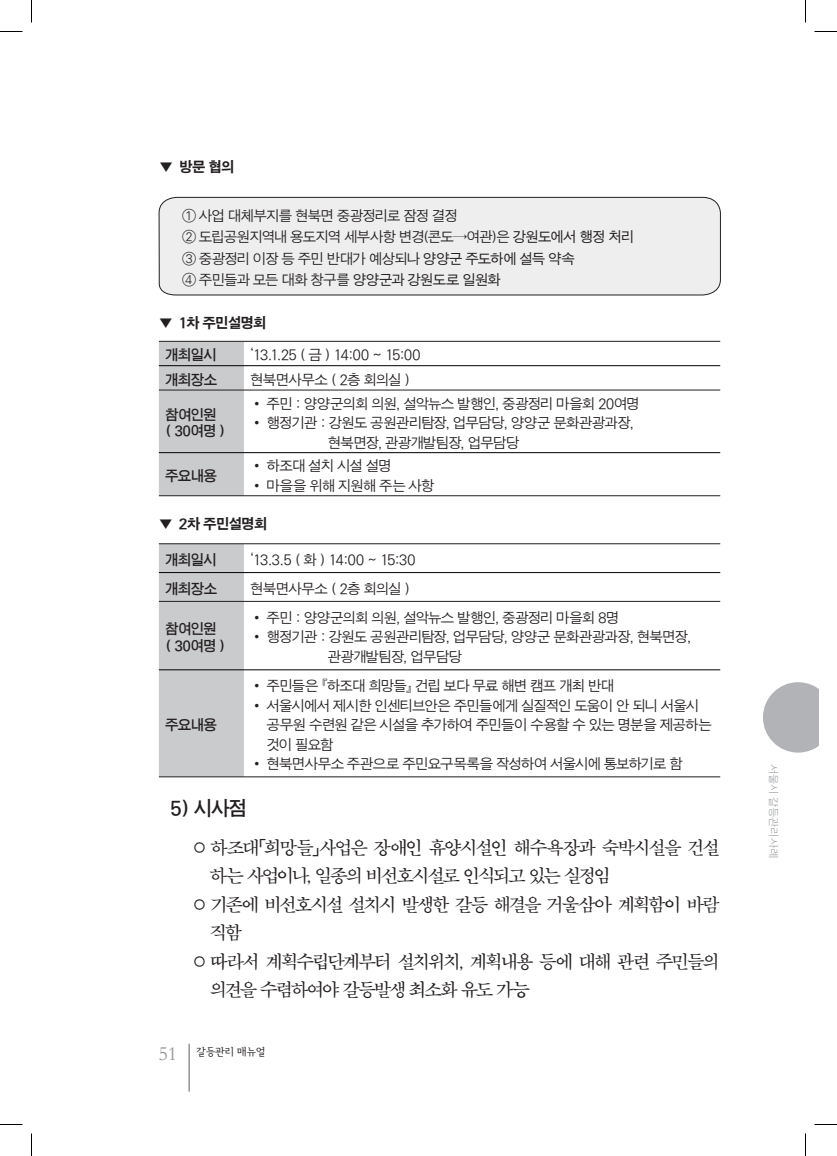
<style>
.page{position:relative;width:837px;height:1156px;background:#fff}
.page>*{position:absolute;margin:0;border:0;box-sizing:border-box;transform-origin:0 0}
.t1{font:19.8px "SM3 S Pgo T";color:#231f20}
.t2{font:18px "SM3 S Pmu T";letter-spacing:-.125em;color:#231f20}
.t3{font:14.4px/19.5px "SM3 J Gothic 02";letter-spacing:-.105em;color:#231f20}
.t4{font:14.4px/16.5px "SM3 S Pgo T";letter-spacing:-.09em;color:#231f20}
.t5{font:14.4px "SM3 J Gothic 02";letter-spacing:-.14em;color:#231f20}
.t6{font:14.4px "SM3 K Gothic";letter-spacing:-.095em;color:#231f20}
.t7{font:10.5px "Seoul Hangang M";color:#231f20}
.t8{font:10.5px "SM3 J Gothic 01";letter-spacing:-.04em;color:#939598}
.s1{font-family:"SM3 J Gothic 03"}
.s2{font-family:"SM3 S Pmu T"}
.s3{font-family:"SM3 J Gothic 01"}
.s4{font-family:"Garamond";font-size:20.25px;color:#939598}
</style>
<div class="page">
<hr style="left:188px;top:1043px;width:2px;height:48px;background:#939598">
<svg style="left:763px;top:682px;width:55px;height:70px;background:#bdbec2"></svg>
<div style="left:159px;top:342px;width:85px;height:153px;background:#cacbcd"></div>
<hr style="left:159px;top:341px;width:85px;height:1px;background:#231f20">
<hr style="left:244px;top:341px;width:476px;height:1px;background:#231f20">
<hr style="left:159px;top:390px;width:85px;height:1px;background:#231f20">
<hr style="left:244px;top:390px;width:476px;height:1px;background:#231f20">
<hr style="left:159px;top:495px;width:85px;height:1px;background:#231f20">
<hr style="left:244px;top:495px;width:476px;height:1px;background:#231f20">
<hr style="left:159px;top:365px;width:85px;height:1px;background:#000">
<hr style="left:244px;top:365px;width:476px;height:1px;background:#000">
<hr style="left:159px;top:452px;width:85px;height:1px;background:#000">
<hr style="left:244px;top:452px;width:476px;height:1px;background:#000">
<div style="left:159px;top:544px;width:85px;height:232px;background:#cacbcd"></div>
<hr style="left:159px;top:543px;width:85px;height:1px;background:#231f20">
<hr style="left:244px;top:543px;width:476px;height:1px;background:#231f20">
<hr style="left:159px;top:601px;width:85px;height:1px;background:#231f20">
<hr style="left:244px;top:601px;width:476px;height:1px;background:#231f20">
<hr style="left:159px;top:776px;width:85px;height:1px;background:#231f20">
<hr style="left:244px;top:776px;width:476px;height:1px;background:#231f20">
<hr style="left:159px;top:572px;width:85px;height:1px;background:#000">
<hr style="left:244px;top:572px;width:476px;height:1px;background:#000">
<hr style="left:159px;top:669px;width:85px;height:1px;background:#000">
<hr style="left:244px;top:669px;width:476px;height:1px;background:#000">
<div style="left:158px;top:197px;width:563px;height:98px;background:#eeeeef"></div>
<svg style="left:0;top:31px;width:22px;height:1px"></svg>
<svg style="left:814px;top:31px;width:23px;height:1px"></svg>
<svg style="left:0;top:1124px;width:22px;height:1px"></svg>
<svg style="left:814px;top:1124px;width:23px;height:1px"></svg>
<svg style="left:31px;top:0;width:1px;height:22px"></svg>
<svg style="left:31px;top:1133px;width:1px;height:23px"></svg>
<svg style="left:805px;top:0;width:1px;height:22px"></svg>
<svg style="left:805px;top:1133px;width:1px;height:23px"></svg>
<p class="t6" style="left:159px;top:159px;width:77px">▼ 방문 협의</p>
<p class="t3" style="left:182px;top:205px;width:454px;line-height:21.6px">① 사업 대체부지를 현북면 중광정리로 잠정 결정<br>② 도립공원지역내 용도지역 세부사항 변경(콘도→여관)은 <span class="s1">강원도에서 행정 처리<br></span>③ 중광정리 이장 등 주민 반대가 예상되나 <span class="s1">양양군 주도하에 설득 약속<br></span>④ 주민들과 모든 대화 창구를 <span class="s1">양양군과 강원도로 일원화</span></p>
<p class="t6" style="left:159px;top:316px;width:110px">▼ 1차 주민설명회</p>
<p class="t4" style="left:165px;top:347px;width:54px">개최일시</p>
<p class="t5" style="left:250px;top:348px;width:173px">‘13.1.25 ( 금 ) 14:00 ~ 15:00</p>
<p class="t4" style="left:165px;top:372px;width:54px">개최장소</p>
<p class="t3" style="left:250px;top:370px;width:162px">현북면사무소 ( 2층 회의실 )</p>
<p class="t4" style="left:165px;top:407px;width:63px">참여인원 ( 30여명 )</p>
<p class="t3" style="left:250px;top:394px;width:392px"><span class="s2">•</span> 주민 : 양양군의회 의원, 설악뉴스 발행인, 중광정리 마을회 20여명</p>
<p class="t3" style="left:328px;top:413px;width:308px;text-indent:-78px"><span class="s2">•</span> 행정기관 : 강원도 공원관리탐장, 업무담당, 양양군 문화관광과장, 현북면장, 관광개발팀장, 업무담당</p>
<p class="t4" style="left:165px;top:468px;width:54px">주요내용</p>
<p class="t3" style="left:250px;top:457px;width:143px"><span class="s2">•</span> 하조대 설치 시설 설명</p>
<p class="t3" style="left:250px;top:476px;width:187px"><span class="s2">•</span> 마을을 위해 지원해 주는 사항</p>
<p class="t6" style="left:159px;top:516px;width:110px">▼ 2차 주민설명회</p>
<p class="t4" style="left:165px;top:552px;width:54px">개최일시</p>
<p class="t3" style="left:250px;top:550px;width:167px">‘13.3.5 ( 화 ) 14:00 ~ 15:30</p>
<p class="t4" style="left:165px;top:581px;width:54px">개최장소</p>
<p class="t3" style="left:250px;top:579px;width:162px">현북면사무소 ( 2층 회의실 )</p>
<p class="t4" style="left:165px;top:621px;width:63px">참여인원 ( 30여명 )</p>
<p class="t3" style="left:250px;top:608px;width:371px"><span class="s2">•</span> 주민 : 양양군의회 의원, 설악뉴스 발행인, 중광정리 마을회 8명</p>
<p class="t3" style="left:328px;top:628px;width:366px;text-indent:-78px"><span class="s2">•</span> 행정기관 : 강원도 공원관리탐장, 업무담당, 양양군 문화관광과장, 현북면장, 관광개발팀장, 업무담당</p>
<p class="t4" style="left:165px;top:717px;width:54px">주요내용</p>
<p class="t3" style="left:250px;top:676px;width:366px"><span class="s2">•</span> 주민들은 『하조대 희망들』 건립 보다 무료 해변 캠프 개최 반대</p>
<p class="t3" style="left:266px;top:696px;width:448px;text-indent:-16px"><span class="s2">•</span> 서울시에서 제시한 인센티브안은 주민들에게 실질적인 도움이 안 되니 서울시 공무원 수련원 같은 시설을 추가하여 주민들이 수용할 수 있는 명분을 제공하는 것이 필요함</p>
<p class="t3" style="left:250px;top:755px;width:435px"><span class="s2">•</span> 현북면사무소 주관으로 주민요구목록을 작성하여 서울시에 통보하기로 함</p>
<h1 class="t1" style="left:170px;top:798px;width:79px">5) 시사점</h1>
<p class="t2" style="left:191px;top:838px;width:531px"><span class="s3">◦</span> 하조대「희망들」사업은 장애인 휴양시설인 해수욕장과 숙박시설을 건설</p>
<p class="t2" style="left:210px;top:866px;width:403px">하는 사업이나, 일종의 비선호시설로 인식되고 있는 실정임</p>
<p class="t2" style="left:191px;top:895px;width:531px"><span class="s3">◦</span> 기존에 비선호시설 설치시 발생한 갈등 해결을 거울삼아 계획함이 바람</p>
<p class="t2" style="left:210px;top:923px;width:34px">직함</p>
<p class="t2" style="left:191px;top:952px;width:531px"><span class="s3">◦</span> 따라서 계획수립단계부터 설치위치, 계획내용 등에 대해 관련 주민들의</p>
<p class="t2" style="left:210px;top:980px;width:322px">의견을 수렴하여야 갈등발생 최소화 유도 가능</p>
<p class="t7" style="left:158px;top:1046px;width:108px"><span class="s4">51</span> 갈등관리 매뉴얼</p>
<p class="t8" style="left:779px;top:764px;width:96px;rotate:90deg">서울시 갈등관리사례</p>
</div>
